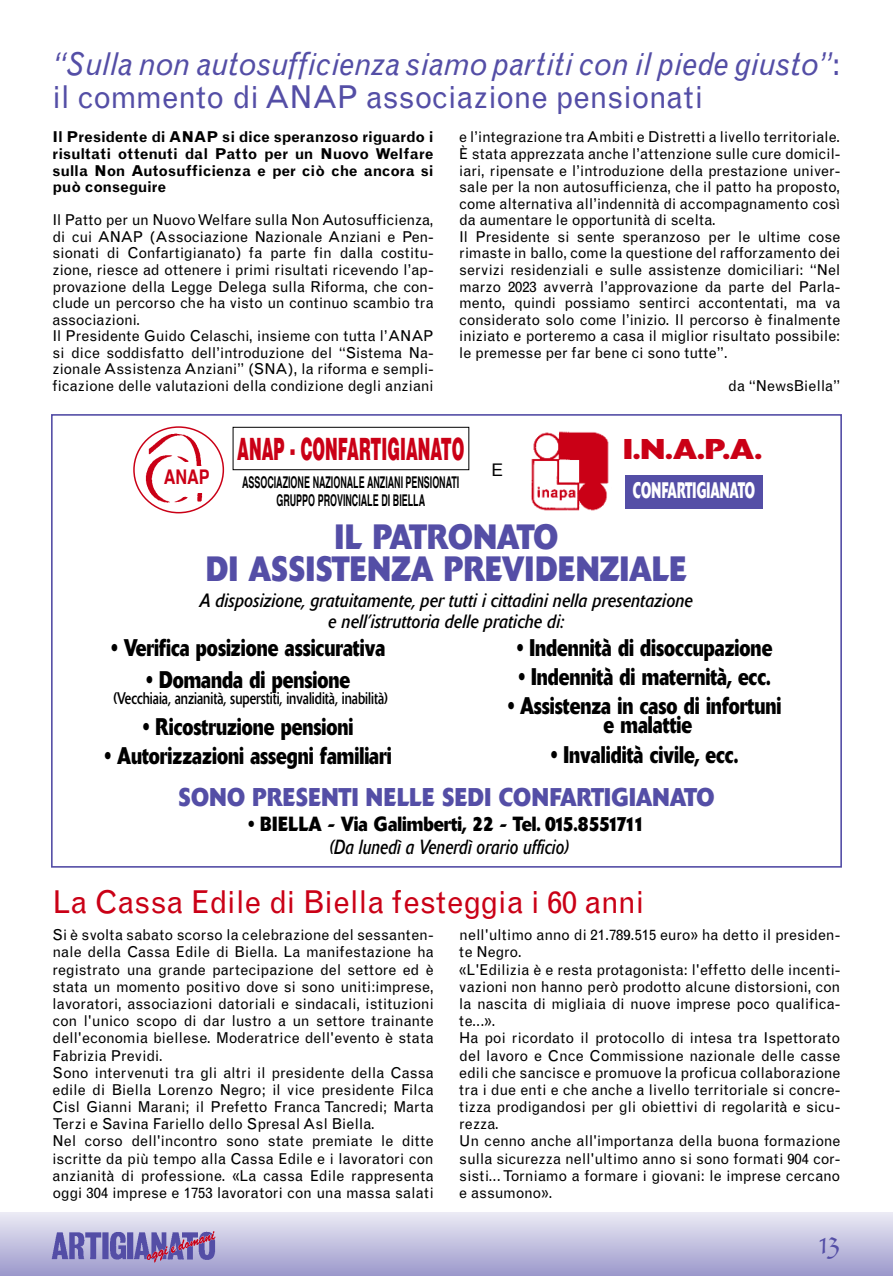
<style>
.page{position:relative;width:893px;height:1276px;background:#fff}
.page>*{position:absolute;margin:0;border:0;box-sizing:border-box;transform-origin:0 0}
.t1{font:700 34.8px/32.2px "Delta";color:#544ea6;text-align:center;scale:.85 1}
.t2{font:italic 31.5px/33px "Grotesque";letter-spacing:-.005em;color:#544ea6}
.t3{font:31.5px "Grotesque";letter-spacing:-.005em;color:#ca0016}
.t4{font:900 30.75px "Helvetica";color:#ca0016;scale:.49 1}
.t5{font:30px "Duc De Berry";color:#544ea6}
.t6{font:700 28.35px "Delta";color:#ca0016;scale:1.1 1}
.t7{font:700 25.35px "Delta";color:#544ea6;scale:.85 1}
.t8{font:700 23.85px/19.4px "Delta";color:#000;text-align:center;scale:.77 1}
.t9{font:700 22.2px "Delta";color:#fff;scale:.55 1}
.t10{font:700 20.25px "Delta";color:#000;scale:.85 1}
.t11{font:italic 20.25px "Delta";color:#000;scale:.77 1}
.t12{font:700 20.25px "Helvetica";color:#ca0016;scale:.8 1}
.t13{font:italic 19.05px/21.5px "Delta";color:#000;text-align:center;scale:.85 1}
.t14{font:17.4px "Helvetica";color:#000}
.t15{font:16.65px "Delta";color:#000;scale:.77 1}
.t16{font:700 16.2px/18.1px "Helvetica";color:#000;text-align:center;scale:.55 1}
.t17{font:15px/17.2px "Grotesque";letter-spacing:-.005em;color:#000}
.t18{font:700 15px/16.5px "Grotesque";letter-spacing:-.015em;color:#000;text-align:justify}
.s1{font-style:normal}
</style>
<div class="page">
<div style="left:0;top:1212px;width:893px;height:64px;background:linear-gradient(to bottom,#ecebf5,#9d99cc)"></div>
<img style="left:51px;top:1229px;width:16px;height:34px">
<img style="left:67px;top:1229px;width:150px;height:34px">
<div style="left:51px;top:414px;width:791px;height:453px;border:2px solid #544ea6"></div>
<div style="left:625px;top:475px;width:137px;height:34px;background:#544ea6"></div>
<img style="left:531px;top:431px;width:78px;height:80px">
<svg style="left:133px;top:426px;width:91px;height:87px"></svg>
<img style="left:143px;top:432px;width:66px;height:76px">
<div style="left:233px;top:427px;width:236px;height:43px;border:1px solid #000"></div>
<div style="left:161px;top:466px;width:52px;height:26px;background:#fff"></div>
<h2 class="t2" style="left:53px;top:50px;width:789px">“Sulla non autosufficienza siamo partiti con il piede giusto”<span class="s1">: il commento di ANAP associazione pensionati</span></h2>
<p class="t18" style="left:53px;top:130px;width:383px">Il Presidente di ANAP si dice speranzoso riguardo i risultati ottenuti dal Patto per un Nuovo Welfare sulla Non Autosufficienza e per ciò che ancora si può conseguire</p>
<p class="t17" style="left:53px;top:213px;width:383px;line-height:16.5px">Il Patto per un NuovoWelfare sulla Non Autosufficienza, di cui ANAP (Associazione Nazionale Anziani e Pen&shy;sionati di Confartigianato) fa parte fin dalla costitu&shy;zione, riesce ad ottenere i primi risultati ricevendo l’ap&shy;provazione della Legge Delega sulla Riforma, che con&shy;clude un percorso che ha visto un continuo scambio tra associazioni.<br>Il Presidente Guido Celaschi, insieme con tutta l’ANAP si dice soddisfatto dell’introduzione del “Sistema Na&shy;zionale Assistenza Anziani” (SNA), la riforma e sempli&shy;ficazione delle valutazioni della condizione degli anziani</p>
<p class="t17" style="left:459px;top:130px;width:383px;line-height:16.5px">e l’integrazione traAmbiti e Distretti a livello territoriale.<br>È stata apprezzata anche l’attenzione sulle cure domicil&shy;iari, ripensate e l’introduzione della prestazione univer&shy;sale per la non autosufficienza, che il patto ha proposto, come alternativa all’indennità di accompagnamento così da aumentare le opportunità di scelta.<br>Il Presidente si sente speranzoso per le ultime cose rimaste in ballo, come la questione del rafforzamento dei servizi residenziali e sulle assistenze domiciliari: “Nel marzo 2023 avverrà l’approvazione da parte del Parla&shy;mento, quindi possiamo sentirci accontentati, ma va considerato solo come l’inizio. Il percorso è finalmente iniziato e porteremo a casa il miglior risultato possibile: le premesse per far bene ci sono tutte”.</p>
<p class="t17" style="left:728px;top:378px;width:114px">da “NewsBiella”</p>
<h3 class="t12" style="left:164px;top:468px;width:59px">ANAP</h3>
<h3 class="t4" style="left:237px;top:431px;width:466px">ANAP - CONFARTIGIANATO</h3>
<p class="t16" style="left:242px;top:475px;width:396px">ASSOCIAZIONE NAZIONALE ANZIANI PENSIONATI<br>GRUPPO PROVINCIALE DI BIELLA</p>
<p class="t14" style="left:492px;top:462px;width:13px">E</p>
<h3 class="t6" style="left:623px;top:439px;width:128px">I.N.A.P.A.</h3>
<h3 class="t9" style="left:633px;top:482px;width:223px">CONFARTIGIANATO</h3>
<h1 class="t1" style="left:206px;top:524px;width:567px">IL PATRONATO<br>DI ASSISTENZA PREVIDENZIALE</h1>
<p class="t13" style="left:200px;top:591px;width:582px">A disposizione, gratuitamente, per tutti i cittadini nella presentazione e nell’istruttoria delle pratiche di:</p>
<h3 class="t8" style="left:111px;top:640px;width:357px">• Verifica posizione assicurativa</h3>
<h3 class="t8" style="left:147px;top:672px;width:266px">• Domanda di pensione</h3>
<p class="t15" style="left:113px;top:692px;width:358px">(Vecchiaia, anzianità, superstiti, invalidità, inabilità)</p>
<h3 class="t8" style="left:143px;top:719px;width:275px">• Ricostruzione pensioni</h3>
<h3 class="t8" style="left:105px;top:748px;width:374px">• Autorizzazioni assegni familiari</h3>
<h3 class="t8" style="left:517px;top:640px;width:333px">• Indennità di disoccupazione</h3>
<h3 class="t8" style="left:519px;top:669px;width:329px">• Indennità di maternità, ecc.</h3>
<h3 class="t8" style="left:508px;top:698px;width:356px">• Assistenza in caso di infortuni e malattie</h3>
<h3 class="t8" style="left:551px;top:747px;width:244px">• Invalidità civile, ecc.</h3>
<h3 class="t7" style="left:178px;top:788px;width:632px">SONO PRESENTI NELLE SEDI CONFARTIGIANATO</h3>
<h3 class="t10" style="left:248px;top:816px;width:467px">• BIELLA - Via Galimberti, 22 - Tel. 015.8551711</h3>
<h3 class="t11" style="left:330px;top:840px;width:313px">(Da lunedì a Venerdì orario ufficio)</h3>
<h2 class="t3" style="left:53px;top:890px;width:593px">La Cassa Edile di Biella festeggia i 60 anni</h2>
<p class="t17" style="left:53px;top:927px;width:383px">Si è svolta sabato scorso la celebrazione del sessanten&shy;nale della Cassa Edile di Biella. La manifestazione ha registrato una grande partecipazione del settore ed è stata un momento positivo dove si sono uniti:imprese, lavoratori, associazioni datoriali e sindacali, istituzioni con l'unico scopo di dar lustro a un settore trainante dell'economia biellese. Moderatrice dell'evento è stata Fabrizia Previdi.<br>Sono intervenuti tra gli altri il presidente della Cassa edile di Biella Lorenzo Negro; il vice presidente Filca Cisl Gianni Marani; il Prefetto Franca Tancredi; Marta Terzi e Savina Fariello dello Spresal Asl Biella.<br>Nel corso dell'incontro sono state premiate le ditte iscritte da più tempo alla Cassa Edile e i lavoratori con anzianità di professione. «La cassa Edile rappresenta oggi 304 imprese e 1753 lavoratori con una massa salati</p>
<p class="t17" style="left:459px;top:927px;width:383px">nell'ultimo anno di 21.789.515 euro» ha detto il presiden&shy;te Negro.<br>«L'Edilizia è e resta protagonista: l'effetto delle incenti&shy;vazioni non hanno però prodotto alcune distorsioni, con la nascita di migliaia di nuove imprese poco qualifica&shy;te...».<br>Ha poi ricordato il protocollo di intesa tra Ispettorato del lavoro e Cnce Commissione nazionale delle casse edili che sancisce e promuove la proficua collaborazione tra i due enti e che anche a livello territoriale si concre&shy;tizza prodigandosi per gli obiettivi di regolarità e sicu&shy;rezza.<br>Un cenno anche all'importanza della buona formazione sulla sicurezza nell'ultimo anno si sono formati 904 cor&shy;sisti...Torniamo a formare i giovani: le imprese cercano e assumono».</p>
<h3 class="t5" style="left:819px;top:1230px;width:23px">13</h3>
</div>
